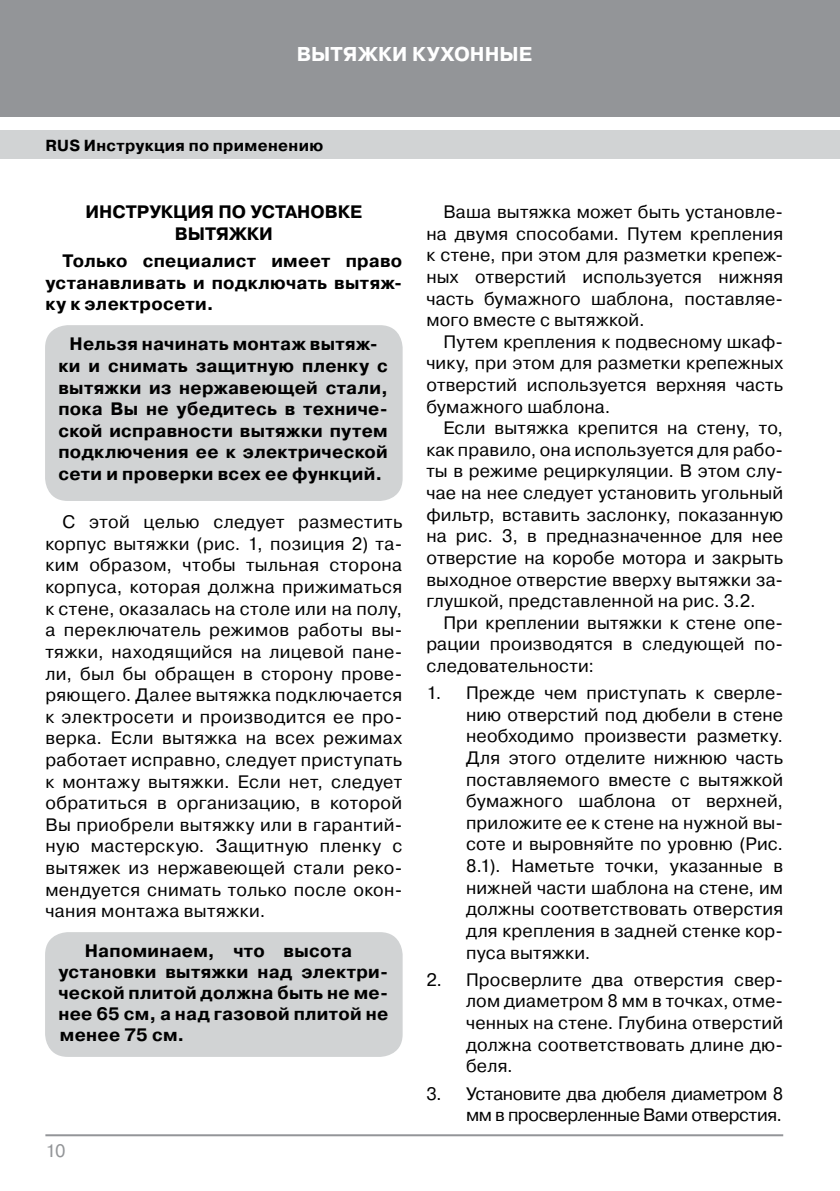
<style>
.page{position:relative;width:840px;height:1191px;background:#fff}
.page>*{position:absolute;margin:0;border:0;box-sizing:border-box;transform-origin:0 0}
.t1{font:700 20px "Pragmatica C";letter-spacing:.005em;color:#fff}
.t2{font:18px/21.6px "Pragmatica C";letter-spacing:.01em;color:#000;text-align:justify}
.t3{font:700 18px/21.6px "Pragmatica C";letter-spacing:.015em;color:#000;text-align:center}
.t4{font:18px/21.6px "Pragmatica C";letter-spacing:-.02em;color:#000;text-align:right}
.t5{font:18px "Pragmatica C";color:#939598}
.t6{font:700 16px "Pragmatica C";letter-spacing:.02em;color:#000}
</style>
<div class="page">
<div style="left:0;top:0;width:839px;height:116px;background:#939598"></div>
<div style="left:0;top:130px;width:839px;height:29px;background:#d1d3d4"></div>
<hr style="left:45px;top:1134px;width:737px;height:2px;background:#939598">
<hr style="left:839px;top:0;width:1px;height:116px;background:#939598">
<div style="left:45px;top:325px;width:357px;height:176px;background:#d1d3d4;border-radius:23px"></div>
<div style="left:45px;top:932px;width:357px;height:125px;background:#d1d3d4;border-radius:23px"></div>
<p class="t1" style="left:296px;top:43px;width:236px">ВЫТЯЖКИ КУХОННЫЕ</p>
<p class="t6" style="left:45px;top:136px;width:279px">RUS Инструкция по применению</p>
<p class="t3" style="left:85px;top:201px;width:278px">ИНСТРУКЦИЯ ПО УСТАНОВКЕ<br>ВЫТЯЖКИ</p>
<p class="t3" style="left:45px;top:250px;width:358px;text-align:justify;text-indent:17px">Только специалист имеет право устанавливать и подключать вытяж&shy;ку к электросети.</p>
<p class="t3" style="left:58px;top:333px;width:331px">Нельзя начинать монтаж вытяж&shy;ки и снимать защитную пленку с вытяжки из нержавеющей стали, пока Вы не убедитесь в техниче&shy;ской исправности вытяжки путем подключения ее к электрической сети и проверки всех ее функций.</p>
<p class="t2" style="left:45px;top:511px;width:358px;text-indent:17px">С этой целью следует разместить корпус вытяжки (рис. 1, позиция 2) та&shy;ким образом, чтобы тыльная сторона корпуса, которая должна прижиматься к стене, оказалась на столе или на полу, а переключатель режимов работы вы&shy;тяжки, находящийся на лицевой пане&shy;ли, был бы обращен в сторону прове&shy;ряющего. Далее вытяжка подключается к электросети и производится ее про&shy;верка. Если вытяжка на всех режимах работает исправно, следует приступать к монтажу вытяжки. Если нет, следует обратиться в организацию, в которой Вы приобрели вытяжку или в гарантий&shy;ную мастерскую. Защитную пленку с вытяжек из нержавеющей стали реко&shy;мендуется снимать только после окон&shy;чания монтажа вытяжки.</p>
<p class="t3" style="left:58px;top:941px;width:331px;line-height:21px;text-align:left;text-indent:26px">Напоминаем, что высота установки вытяжки над электри&shy;ческой плитой должна быть не ме&shy;нее 65 см, а над газовой плитой не менее 75 см.</p>
<p class="t5" style="left:45px;top:1140px;width:22px">10</p>
<p class="t2" style="left:426px;top:201px;width:358px;text-indent:17px">Ваша вытяжка может быть установле&shy;на двумя способами. Путем крепления к стене, при этом для разметки крепеж&shy;ных отверстий используется нижняя часть бумажного шаблона, поставляе&shy;мого вместе с вытяжкой.</p>
<p class="t2" style="left:426px;top:331px;width:358px;text-indent:17px">Путем крепления к подвесному шкаф&shy;чику, при этом для разметки крепежных отверстий используется верхняя часть бумажного шаблона.</p>
<p class="t2" style="left:426px;top:417px;width:358px;text-indent:17px">Если вытяжка крепится на стену, то, как правило, она используется для рабо&shy;ты в режиме рециркуляции. В этом слу&shy;чае на нее следует установить угольный фильтр, вставить заслонку, показанную на рис. 3, в предназначенное для нее отверстие на коробе мотора и закрыть выходное отверстие вверху вытяжки за&shy;глушкой, представленной на рис. 3.2.</p>
<p class="t2" style="left:426px;top:612px;width:358px;text-indent:17px">При креплении вытяжки к стене опе&shy;рации производятся в следующей по&shy;следовательности:</p>
<p class="t2" style="left:466px;top:682px;width:318px;text-indent:-40px">1. Прежде чем приступать к сверле&shy;нию отверстий под дюбели в стене необходимо произвести разметку.<br>Для этого отделите нижнюю часть поставляемого вместе с вытяжкой бумажного шаблона от верхней, приложите ее к стене на нужной вы&shy;соте и выровняйте по уровню (Рис.<br>8.1). Наметьте точки, указанные в нижней части шаблона на стене, им должны соответствовать отверстия для крепления в задней стенке кор&shy;пуса вытяжки.</p>
<p class="t2" style="left:466px;top:969px;width:318px;text-indent:-40px">2. Просверлите два отверстия свер&shy;лом диаметром 8 мм в точках, отме&shy;ченных на стене. Глубина отверстий должна соответствовать длине дю&shy;беля.</p>
<p class="t4" style="left:426px;top:1082px;width:358px">3. Установите два дюбеля диаметром 8 мм в просверленные Вами отверстия.</p>
</div>
